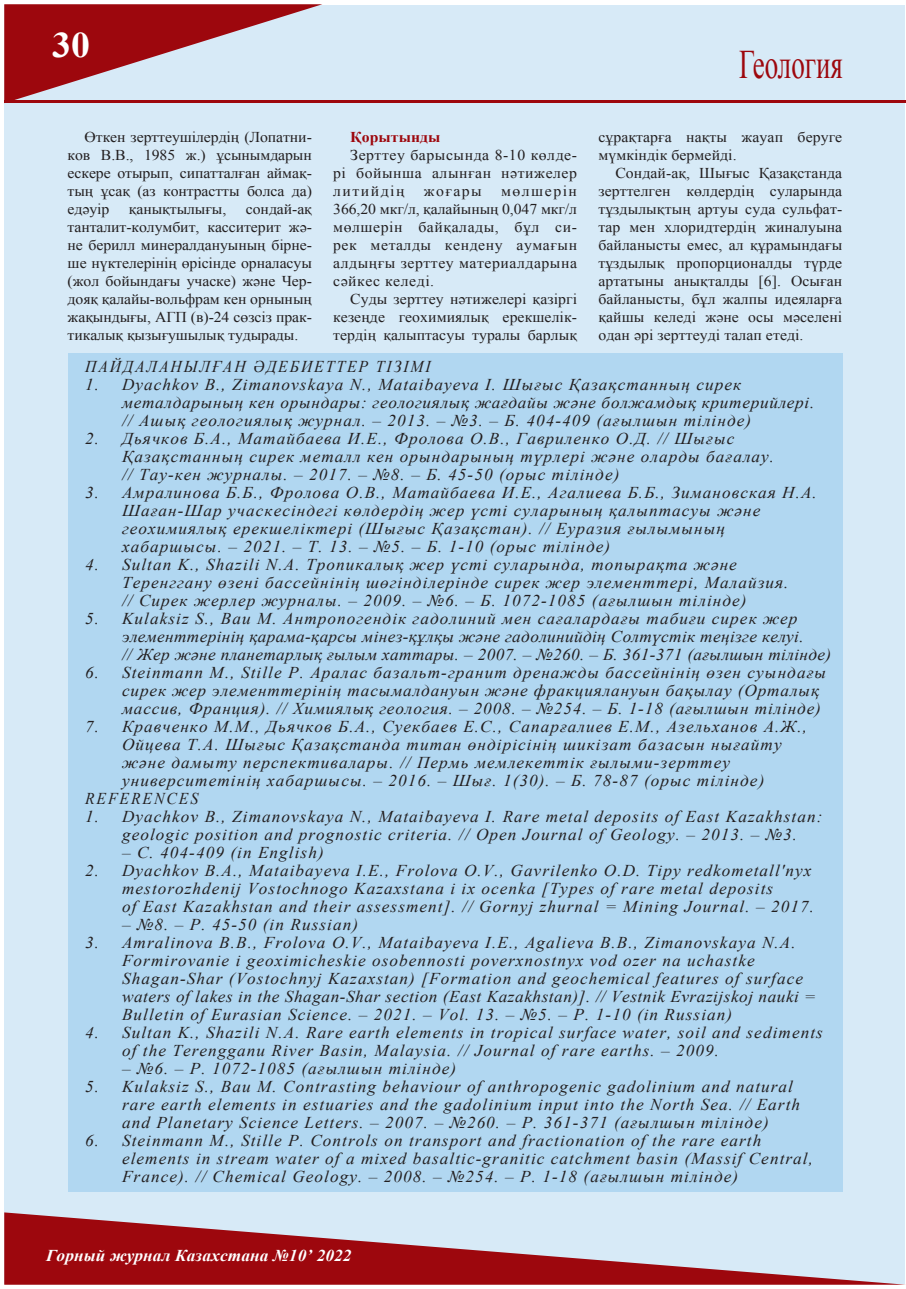
<style>
.page{position:relative;width:906px;height:1289px;background:#fff}
.page>*{position:absolute;margin:0;border:0;box-sizing:border-box;transform-origin:0 0}
.t1{font:40.5px "Times New Roman";color:#9d070d;scale:.67 1}
.t2{font:700 36px "Times New Roman";color:#fff;scale:1.05 1}
.t3{font:italic 16.5px/18px "Times New Roman";letter-spacing:.06em;color:#231f20;scale:1.05 1}
.t4{font:italic 16.5px/18px "Times New Roman";letter-spacing:.02em;color:#231f20;scale:1.05 1}
.t5{font:italic 700 16.5px "Times New Roman";letter-spacing:.005em;color:#fff;scale:1.05 1}
.t6{font:italic 16.5px "Times New Roman";letter-spacing:.12em;color:#231f20;scale:.95 1}
.t7{font:italic 16.5px "Times New Roman";letter-spacing:.06em;color:#231f20;scale:.95 1}
.t8{font:15px/18px "Times New Roman";letter-spacing:.005em;color:#231f20;text-align:justify;scale:1.05 1}
.t9{font:700 15px "Times New Roman";letter-spacing:.005em;color:#9d070d;scale:1.05 1}
</style>
<div class="page">
<div style="left:4px;top:5px;width:900px;height:1278px;background:#d7eaf7"></div>
<svg style="left:4px;top:4px;width:318px;height:96px"></svg>
<svg style="left:4px;top:1212px;width:901px;height:72px"></svg>
<hr style="left:4px;top:100px;width:902px;height:3px;background:#9d070d">
<div style="left:68px;top:353px;width:775px;height:838px;background:#b1d7f1"></div>
<h2 class="t2" style="left:52px;top:20px;width:38px">30</h2>
<p class="t8" style="left:68px;top:128px;width:234px;text-indent:17px">Өткен зерттеушілердің (Лопатни&shy;ков В.В., 1985 ж.) ұсынымдарын ескере отырып, сипатталған аймақ&shy;тың ұсақ (аз контрастты болса да) едәуір</p>
<p class="t8" style="left:68px;top:200px;width:234px;text-indent:178px">сондай-ақ танталит-колумбит, касситерит жә&shy;не берилл минералдануының бірне&shy;ше нүктелерінің өрісінде орналасуы (жол бойындағы учаске) және Чер&shy;дояқ қалайы-вольфрам кен орнының жақындығы, АГП (в)-24 сөзсіз прак&shy;тикалық қызығушылық тудырады.</p>
<p class="t8" style="left:129px;top:200px;width:94px">қанықтылығы,</p>
<p class="t9" style="left:350px;top:127px;width:88px">Қорытынды</p>
<p class="t8" style="left:333px;top:146px;width:234px;text-indent:17px">Зерттеу барысында 8-10 көлде&shy;рі бойынша алынған нәтижелер литийдің</p>
<p class="t8" style="left:333px;top:182px;width:234px;text-indent:168px">мөлшерін 366,20 мкг/л, қалайының 0,047 мкг/л мөлшерін байқалады, бұл си&shy;рек металды кендену аумағын алдыңғы зерттеу материалдарына сәйкес келеді.</p>
<p class="t8" style="left:333px;top:290px;width:234px;text-indent:17px">Суды зерттеу нәтижелері қазіргі кезеңде геохимиялық ерекшелік&shy;тердің қалыптасуы туралы барлық</p>
<p class="t8" style="left:424px;top:182px;width:57px">жоғары</p>
<h1 class="t1" style="left:739px;top:37px;width:156px">Геология</h1>
<p class="t8" style="left:598px;top:128px;width:234px">сұрақтарға нақты жауап беруге мүмкіндік бермейді.</p>
<p class="t8" style="left:598px;top:164px;width:234px;text-indent:17px">Сондай-ақ, Шығыс Қазақстанда зерттелген көлдердің суларында тұздылықтың артуы суда сульфат&shy;тар мен хлоридтердің жиналуына байланысты емес, ал құрамындағы тұздылық пропорционалды түрде артатыны анықталды [6]. Осыған байланысты, бұл жалпы идеяларға қайшы келеді және осы мәселені одан әрі зерттеуді талап етеді.</p>
<p class="t6" style="left:85px;top:355px;width:365px">ПАЙДАЛАНЫЛҒАН ӘДЕБИЕТТЕР ТІЗІМІ</p>
<p class="t3" style="left:122px;top:375px;width:661px;text-indent:-37px">1. Dyachkov B., Zimanovskaya N., Mataibayeva I. Шығыс Қазақстанның сирек металдарының кен орындары: геологиялық жағдайы және болжамдық критерийлері. // Ашық геологиялық журнал. – 2013. – №3. – Б. 404-409 (ағылшын тілінде)</p>
<p class="t3" style="left:122px;top:429px;width:622px;text-indent:-37px">2. Дьячков Б.А., Матайбаева И.Е., Фролова О.В., Гавриленко О.Д. // Шығыс<br>Қазақстанның сирек металл кен орындарының түрлері және оларды бағалау. // Тау-кен журналы. – 2017. – №8. – Б. 45-50 (орыс тілінде)</p>
<p class="t3" style="left:122px;top:483px;width:663px;text-indent:-37px">3. Амралинова Б.Б., Фролова О.В., Матайбаева И.Е., Агалиева Б.Б., Зимановская Н.А.<br>Шаған-Шар учаскесіндегі көлдердің жер үсті суларының қалыптасуы және геохимиялық ерекшеліктері (Шығыс Қазақстан). // Еуразия ғылымының хабаршысы. – 2021. – Т. 13. – №5. – Б. 1-10 (орыс тілінде)</p>
<p class="t3" style="left:122px;top:555px;width:636px;text-indent:-37px">4. Sultan K., Shazili N.A. Тропикалық жер үсті суларында, топырақта және<br>Теренггану өзені бассейнінің шөгінділерінде сирек жер элементтері, Малайзия. // Сирек жерлер журналы. – 2009. – №6. – Б. 1072-1085 (ағылшын тілінде)</p>
<p class="t4" style="left:122px;top:609px;width:677px;text-indent:-37px">5. Kulaksiz S., Bau M. Антропогендік гадолиний мен сағалардағы табиғи сирек жер элементтерінің қарама-қарсы мінез-құлқы және гадолинийдің Солтүстік теңізге келуі.<br>// Жер және планетарлық ғылым хаттары. – 2007. – №260. – Б. 361-371 (ағылшын тілінде)</p>
<p class="t3" style="left:122px;top:663px;width:672px;text-indent:-37px">6. Steinmann M., Stille P. Аралас базальт-гранит дренажды бассейнінің өзен суындағы сирек жер элементтерінің тасымалдануын және фракциялануын бақылау (Орталық массив, Франция). // Химиялық геология. – 2008. – №254. – Б. 1-18 (ағылшын тілінде)</p>
<p class="t3" style="left:85px;top:717px;width:689px">7. Кравченко М.М., Дьячков Б.А., Суекбаев Е.С., Сапарғалиев Е.М., Азельханов А.Ж.,</p>
<p class="t3" style="left:122px;top:735px;width:630px">Ойцева Т.А. Шығыс Қазақстанда титан өндірісінің шикізат базасын нығайту</p>
<p class="t3" style="left:122px;top:753px;width:580px">және дамыту перспективалары. // Пермь мемлекеттік ғылыми-зерттеу</p>
<p class="t3" style="left:122px;top:771px;width:613px">университетінің хабаршысы. – 2016. – Шығ. 1(30). – Б. 78-87 (орыс тілінде)</p>
<p class="t7" style="left:85px;top:787px;width:50px">Referen</p>
<p class="t7" style="left:167px;top:787px;width:35px">ceS</p>
<p class="t3" style="left:122px;top:807px;width:668px;text-indent:-37px">1. Dyachkov B., Zimanovskaya N., Mataibayeva I. Rare metal deposits ofEast Kazakhstan: geologic position and prognostic criteria. // Open Journal ofGeology. – 2013. – №3.</p>
<p class="t3" style="left:122px;top:843px;width:194px">– С. 404-409 (in English)</p>
<p class="t3" style="left:122px;top:861px;width:660px;text-indent:-37px">2. Dyachkov B.A., Mataibayeva I.E., Frolova O.V., Gavrilenko O.D. Tipy redkometall'nyx mestorozhdenij Vostochnogo Kazaxstana i ix ocenka [Types ofrare metal deposits ofEast Kazakhstan and their assessment]. // Gornyj zhurnal = Mining Journal. – 2017.</p>
<p class="t3" style="left:122px;top:915px;width:226px">– №8. – P. 45-50 (in Russian)</p>
<p class="t3" style="left:85px;top:933px;width:678px">3. Amralinova B.B., Frolova O.V., Mataibayeva I.E., Agalieva B.B., Zimanovskaya N.A.<br>F</p>
<p class="t3" style="left:122px;top:951px;width:662px;text-indent:12px">ormirovanie i geoximicheskie osobennosti poverxnostnyx vod ozer na uchastke Shagan-Shar (Vostochnyj Kazaxstan) [Formation and geochemical features ofsurface waters oflakes in the Shagan-Shar section (East Kazakhstan)]. // Vestnik Evrazijskoj nauki = Bulletin ofEurasian Science. – 2021. – Vol. 13. – №5. – P. 1-10 (in Russian)</p>
<p class="t3" style="left:122px;top:1023px;width:669px;text-indent:-37px">4. Sultan K., Shazili N.A. Rare earth elements in tropical surface water, soil and sediments ofthe Terengganu River Basin, Malaysia. // Journal ofrare earths. – 2009.</p>
<p class="t3" style="left:122px;top:1059px;width:320px">– №6. – P. 1072-1085 (ағылшын тілінде)</p>
<p class="t3" style="left:122px;top:1077px;width:647px;text-indent:-37px">5. Kulaksiz S., Bau M. Contrasting behaviour ofanthropogenic gadolinium and natural rare earth elements in estuaries and the gadolinium input into the North Sea. // Earth and Planetary Science Letters. – 2007. – №260. – P. 361-371 (ағылшын тілінде)</p>
<p class="t3" style="left:85px;top:1131px;width:645px">6. Steinmann M., Stille P. Controls on transport and fractionation ofthe rare earth</p>
<p class="t3" style="left:122px;top:1149px;width:659px">elements in stream water ofa mixed basaltic-granitic catchment basin (MassifCentral,</p>
<p class="t3" style="left:85px;top:1167px;width:25px">F</p>
<p class="t3" style="left:134px;top:1167px;width:577px">rance). // Chemical Geology. – 2008. – №254. – P. 1-18 (ағылшын тілінде)</p>
<p class="t5" style="left:46px;top:1244px;width:292px">Горный журнал Казахстана №10’ 2022</p>
</div>
